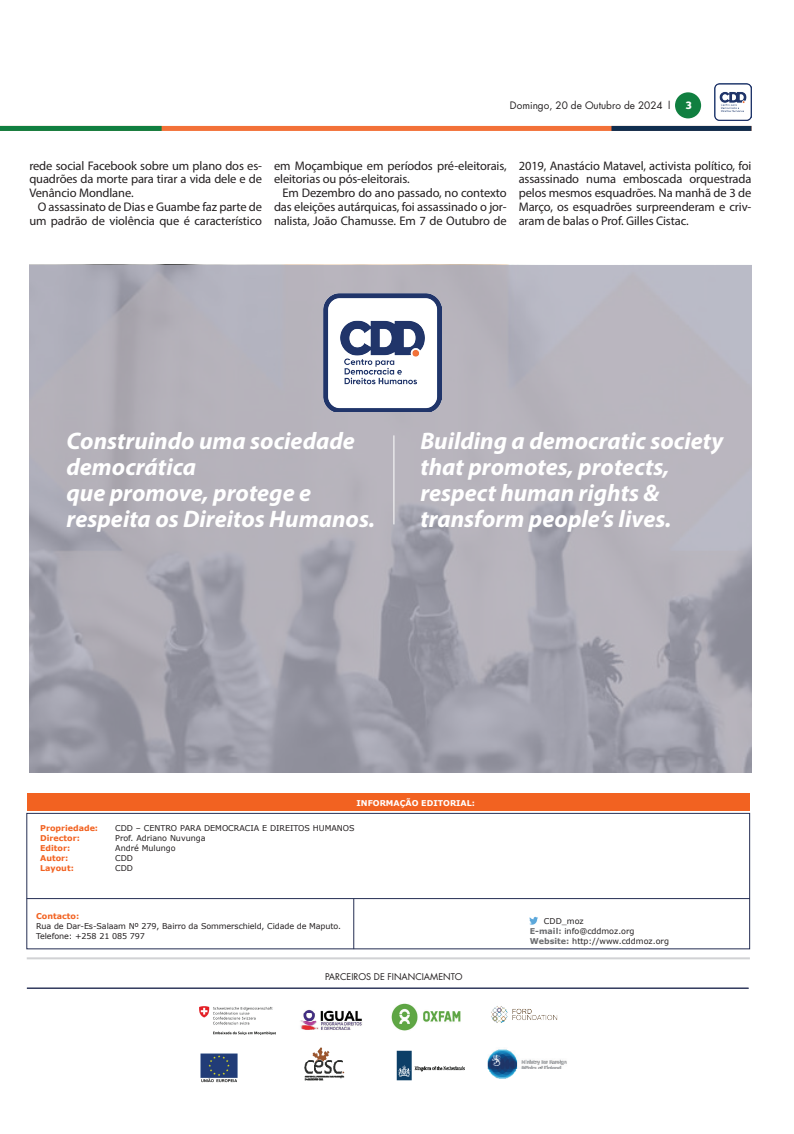
<style>
.page{position:relative;width:794px;height:1134px;background:#fff}
.page>*{position:absolute;margin:0;border:0;box-sizing:border-box;transform-origin:0 0}
.t1{font:italic 700 24px/26px "Myriad Pro";color:#fff}
.t2{font:12.5px/13.8px "Myriad Pro";letter-spacing:-.01em;color:#231f20;text-align:justify}
.t3{font:10px "Futura LT";color:#231f20}
.t4{font:700 10px "Popular";color:#fff}
.t5{font:9px "Futura LT";color:#231f20}
.t6{font:8px/10px "Verdana";color:#231f20}
.t7{font:700 8px "Verdana";color:#f26221}
.t8{font:700 8px "Verdana";color:#fff}
.s1{font-weight:700;color:#6c6d70}
</style>
<div class="page">
<div style="left:0;top:126px;width:751px;height:5px;background:#f37138"></div>
<div style="left:0;top:126px;width:162px;height:5px;background:#107f40"></div>
<div style="left:611px;top:126px;width:140px;height:5px;background:#102e4f"></div>
<div style="left:675px;top:92px;width:26px;height:26px;background:#107f40;border-radius:50%"></div>
<img style="left:714px;top:84px;width:37px;height:36px">
<div style="left:27px;top:793px;width:722px;height:18px;background:#f26221"></div>
<div style="left:27px;top:813px;width:723px;height:136px;border:1px solid #252e53"></div>
<hr style="left:27px;top:898px;width:723px;height:1px;background:#252e53">
<hr style="left:353px;top:899px;width:1px;height:50px;background:#252e53">
<img style="left:529px;top:916px;width:9px;height:9px">
<hr style="left:27px;top:957px;width:723px;height:2px;background:#d1d2d4">
<img style="left:201px;top:1053px;width:37px;height:29px">
<img style="left:199px;top:1006px;width:76px;height:28px">
<img style="left:392px;top:1003px;width:68px;height:27px">
<img style="left:491px;top:1006px;width:67px;height:17px">
<img style="left:396px;top:1050px;width:69px;height:31px">
<img style="left:300px;top:1009px;width:62px;height:21px">
<img style="left:304px;top:1047px;width:41px;height:34px">
<img style="left:487px;top:1049px;width:80px;height:30px">
<svg style="left:29px;top:265px;width:722px;height:507px;background:#acaab4"></svg>
<hr style="left:393px;top:435px;width:1px;height:89px;background:#fff">
<img style="left:324px;top:294px;width:118px;height:118px">
<hr style="left:27px;top:988px;width:721px;height:1px;background:#252e53">
<p class="t3" style="left:510px;top:99px;width:162px">Domingo, 20 de Outubro de 2024 l</p>
<p class="t4" style="left:685px;top:98px;width:7px">3</p>
<p class="t2" style="left:29px;top:158px;width:234px">rede social Facebook sobre um plano dos es&shy;quadrões da morte para tirar a vida dele e de Venâncio Mondlane.</p>
<p class="t2" style="left:29px;top:200px;width:234px;text-align:right">O assassinato de Dias e Guambe faz parte de um padrão de violência que é característico</p>
<p class="t2" style="left:274px;top:158px;width:234px">em Moçambique em períodos pré-eleitorais, eleitorias ou pós-eleitorais.</p>
<p class="t2" style="left:274px;top:186px;width:234px;text-indent:8px">Em Dezembro do ano passado, no contexto das eleições autárquicas, foi assassinado o jor&shy;nalista, João Chamusse. Em 7 de Outubro de</p>
<p class="t2" style="left:519px;top:158px;width:234px">2019, Anastácio Matavel, activista político, foi assassinado numa emboscada orquestrada pelos mesmos esquadrões. Na manhã de 3 de Março, os esquadrões surpreenderam e criv&shy;aram de balas o Prof. Gilles Cistac.</p>
<h1 class="t1" style="left:66px;top:427px;width:310px">Construindo uma sociedade democrática<br>que promove, protege e respeita os Direitos Humanos.</h1>
<h1 class="t1" style="left:420px;top:427px;width:304px">Building a democratic society that promotes, protects, respect human rights &amp; transform people’s lives.</h1>
<p class="t8" style="left:356px;top:797px;width:120px">INFORMAÇÃO EDITORIAL:</p>
<p class="t7" style="left:40px;top:823px;width:60px">Propriedade:</p>
<p class="t6" style="left:115px;top:823px;width:241px">CDD – CENTRO PARA DEMOCRACIA E DIREITOS HUMANOS</p>
<p class="t7" style="left:40px;top:833px;width:41px">Director:</p>
<p class="t6" style="left:115px;top:833px;width:92px">Prof. Adriano Nuvunga</p>
<p class="t7" style="left:40px;top:843px;width:32px">Editor:</p>
<p class="t6" style="left:115px;top:843px;width:62px">André Mulungo</p>
<p class="t7" style="left:40px;top:853px;width:30px">Autor:</p>
<p class="t6" style="left:115px;top:853px;width:19px">CDD</p>
<p class="t7" style="left:40px;top:863px;width:35px">Layout:</p>
<p class="t6" style="left:115px;top:863px;width:19px">CDD</p>
<p class="t7" style="left:36px;top:911px;width:45px">Contacto:</p>
<p class="t6" style="left:36px;top:921px;width:306px">Rua de Dar-Es-Salaam Nº 279, Bairro da Sommerschield, Cidade de Maputo.<br>Telefone: +258 21 085 797</p>
<p class="t6" style="left:530px;top:916px;width:141px;text-indent:14px">CDD_moz<br><span class="s1">E-mail:</span> info@cddmoz.org<br><span class="s1">Website:</span> http://www.cddmoz.org</p>
<p class="t5" style="left:325px;top:971px;width:139px">PARCEIROS DE FINANCIAMENTO</p>
</div>
